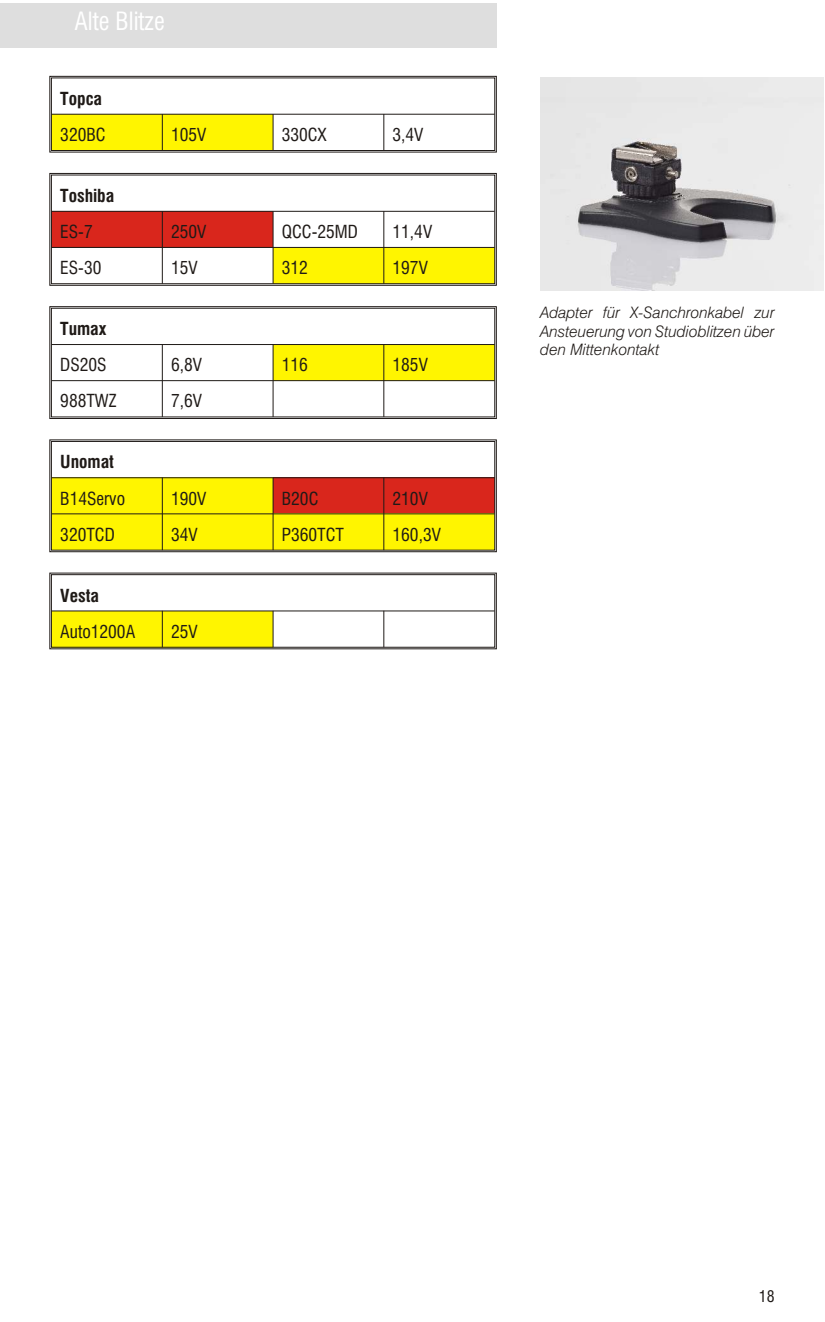
<style>
.page{position:relative;width:825px;height:1322px;background:#fff}
.page>*{position:absolute;margin:0;border:0;box-sizing:border-box;transform-origin:0 0}
.t1{font:24.5px "Swis 721 Cn BT";color:#fff}
.t2{font:17.5px "Swis 721 Cn BT";color:#1f1a17}
.t3{font:700 17.5px "Swis 721 Cn BT";color:#1f1a17}
.t4{font:italic 15.75px/18.4px "Swis 721 Lt BT";color:#1f1a17;text-align:justify}
.t5{font:15.75px "Swis 721 Cn BT";color:#1f1a17}
</style>
<div class="page">
<div style="left:0;top:3px;width:496px;height:44px;background:#dedede"></div>
<div style="left:52px;top:114px;width:110px;height:36px;background:#fff500"></div>
<div style="left:162px;top:114px;width:111px;height:36px;background:#fff500"></div>
<div style="left:50px;top:76px;width:446px;height:76px;border:1px solid #1f1a17"></div>
<div style="left:51px;top:78px;width:443px;height:73px;border:1px solid #1f1a17"></div>
<hr style="left:52px;top:114px;width:442px;height:1px;background:#1f1a17">
<hr style="left:162px;top:114px;width:1px;height:36px;background:#1f1a17">
<hr style="left:273px;top:114px;width:1px;height:36px;background:#1f1a17">
<hr style="left:383px;top:114px;width:1px;height:36px;background:#1f1a17">
<div style="left:52px;top:211px;width:110px;height:36px;background:#d9261c"></div>
<div style="left:162px;top:211px;width:111px;height:36px;background:#d9261c"></div>
<div style="left:273px;top:247px;width:110px;height:36px;background:#fff500"></div>
<div style="left:383px;top:247px;width:111px;height:36px;background:#fff500"></div>
<div style="left:50px;top:173px;width:446px;height:112px;border:1px solid #1f1a17"></div>
<div style="left:51px;top:175px;width:443px;height:109px;border:1px solid #1f1a17"></div>
<hr style="left:52px;top:211px;width:442px;height:1px;background:#1f1a17">
<hr style="left:52px;top:247px;width:442px;height:1px;background:#1f1a17">
<hr style="left:162px;top:211px;width:1px;height:73px;background:#1f1a17">
<hr style="left:273px;top:211px;width:1px;height:73px;background:#1f1a17">
<hr style="left:383px;top:211px;width:1px;height:73px;background:#1f1a17">
<div style="left:273px;top:344px;width:110px;height:36px;background:#fff500"></div>
<div style="left:383px;top:344px;width:111px;height:36px;background:#fff500"></div>
<div style="left:50px;top:306px;width:446px;height:112px;border:1px solid #1f1a17"></div>
<hr style="left:52px;top:344px;width:442px;height:1px;background:#1f1a17">
<hr style="left:52px;top:380px;width:442px;height:1px;background:#1f1a17">
<hr style="left:162px;top:344px;width:1px;height:73px;background:#1f1a17">
<hr style="left:273px;top:344px;width:1px;height:73px;background:#1f1a17">
<hr style="left:383px;top:344px;width:1px;height:73px;background:#1f1a17">
<div style="left:52px;top:477px;width:110px;height:37px;background:#fff500"></div>
<div style="left:162px;top:477px;width:111px;height:37px;background:#fff500"></div>
<div style="left:273px;top:477px;width:110px;height:37px;background:#d9261c"></div>
<div style="left:383px;top:477px;width:111px;height:37px;background:#d9261c"></div>
<div style="left:52px;top:514px;width:110px;height:36px;background:#fff500"></div>
<div style="left:162px;top:514px;width:111px;height:36px;background:#fff500"></div>
<div style="left:273px;top:514px;width:110px;height:36px;background:#fff500"></div>
<div style="left:383px;top:514px;width:111px;height:36px;background:#fff500"></div>
<div style="left:50px;top:439px;width:446px;height:113px;border:1px solid #1f1a17"></div>
<div style="left:51px;top:441px;width:443px;height:109px;border:1px solid #1f1a17"></div>
<hr style="left:52px;top:477px;width:442px;height:1px;background:#1f1a17">
<hr style="left:52px;top:513px;width:442px;height:1px;background:#1f1a17">
<hr style="left:162px;top:477px;width:1px;height:73px;background:#1f1a17">
<hr style="left:273px;top:477px;width:1px;height:73px;background:#1f1a17">
<hr style="left:383px;top:477px;width:1px;height:73px;background:#1f1a17">
<div style="left:52px;top:611px;width:110px;height:36px;background:#fff500"></div>
<div style="left:162px;top:611px;width:111px;height:36px;background:#fff500"></div>
<div style="left:50px;top:573px;width:446px;height:76px;border:1px solid #1f1a17"></div>
<div style="left:51px;top:574px;width:443px;height:73px;border:1px solid #1f1a17"></div>
<hr style="left:52px;top:610px;width:442px;height:1px;background:#1f1a17">
<hr style="left:162px;top:610px;width:1px;height:37px;background:#1f1a17">
<hr style="left:273px;top:610px;width:1px;height:37px;background:#1f1a17">
<hr style="left:383px;top:610px;width:1px;height:37px;background:#1f1a17">
<img style="left:540px;top:78px;width:283px;height:212px">
<h1 class="t1" style="left:74px;top:12px;width:92px">Alte Blitze</h1>
<p class="t3" style="left:60px;top:92px;width:43px">Topca</p>
<p class="t2" style="left:60px;top:128px;width:47px">320BC</p>
<p class="t2" style="left:171px;top:128px;width:37px">105V</p>
<p class="t2" style="left:282px;top:128px;width:46px">330CX</p>
<p class="t2" style="left:392px;top:128px;width:32px">3,4V</p>
<p class="t3" style="left:60px;top:189px;width:55px">Toshiba</p>
<p class="t2" style="left:60px;top:225px;width:34px">ES-7</p>
<p class="t2" style="left:171px;top:225px;width:37px">250V</p>
<p class="t2" style="left:282px;top:225px;width:78px">QCC-25MD</p>
<p class="t2" style="left:392px;top:225px;width:41px">11,4V</p>
<p class="t2" style="left:60px;top:261px;width:43px">ES-30</p>
<p class="t2" style="left:171px;top:261px;width:28px">15V</p>
<p class="t2" style="left:282px;top:261px;width:28px">312</p>
<p class="t2" style="left:392px;top:261px;width:37px">197V</p>
<p class="t3" style="left:60px;top:322px;width:47px">Tumax</p>
<p class="t2" style="left:60px;top:358px;width:48px">DS20S</p>
<p class="t2" style="left:171px;top:358px;width:32px">6,8V</p>
<p class="t2" style="left:282px;top:358px;width:28px">116</p>
<p class="t2" style="left:392px;top:358px;width:37px">185V</p>
<p class="t2" style="left:60px;top:394px;width:58px">988TWZ</p>
<p class="t2" style="left:171px;top:394px;width:32px">7,6V</p>
<p class="t3" style="left:60px;top:455px;width:55px">Unomat</p>
<p class="t2" style="left:60px;top:491px;width:66px">B14Servo</p>
<p class="t2" style="left:171px;top:491px;width:37px">190V</p>
<p class="t2" style="left:282px;top:491px;width:38px">B20C</p>
<p class="t2" style="left:392px;top:491px;width:37px">210V</p>
<p class="t2" style="left:60px;top:527px;width:56px">320TCD</p>
<p class="t2" style="left:171px;top:527px;width:28px">34V</p>
<p class="t2" style="left:282px;top:527px;width:64px">P360TCT</p>
<p class="t2" style="left:392px;top:527px;width:50px">160,3V</p>
<p class="t3" style="left:60px;top:588px;width:40px">Vesta</p>
<p class="t2" style="left:60px;top:624px;width:76px">Auto1200A</p>
<p class="t2" style="left:171px;top:624px;width:28px">25V</p>
<p class="t4" style="left:540px;top:305px;width:236px">Adap ter für X-Sanch ron ka bel zur Ans teue rung von Stu dio blit zen über den Mittenkontakt</p>
<p class="t5" style="left:758px;top:1289px;width:17px">18</p>
</div>
